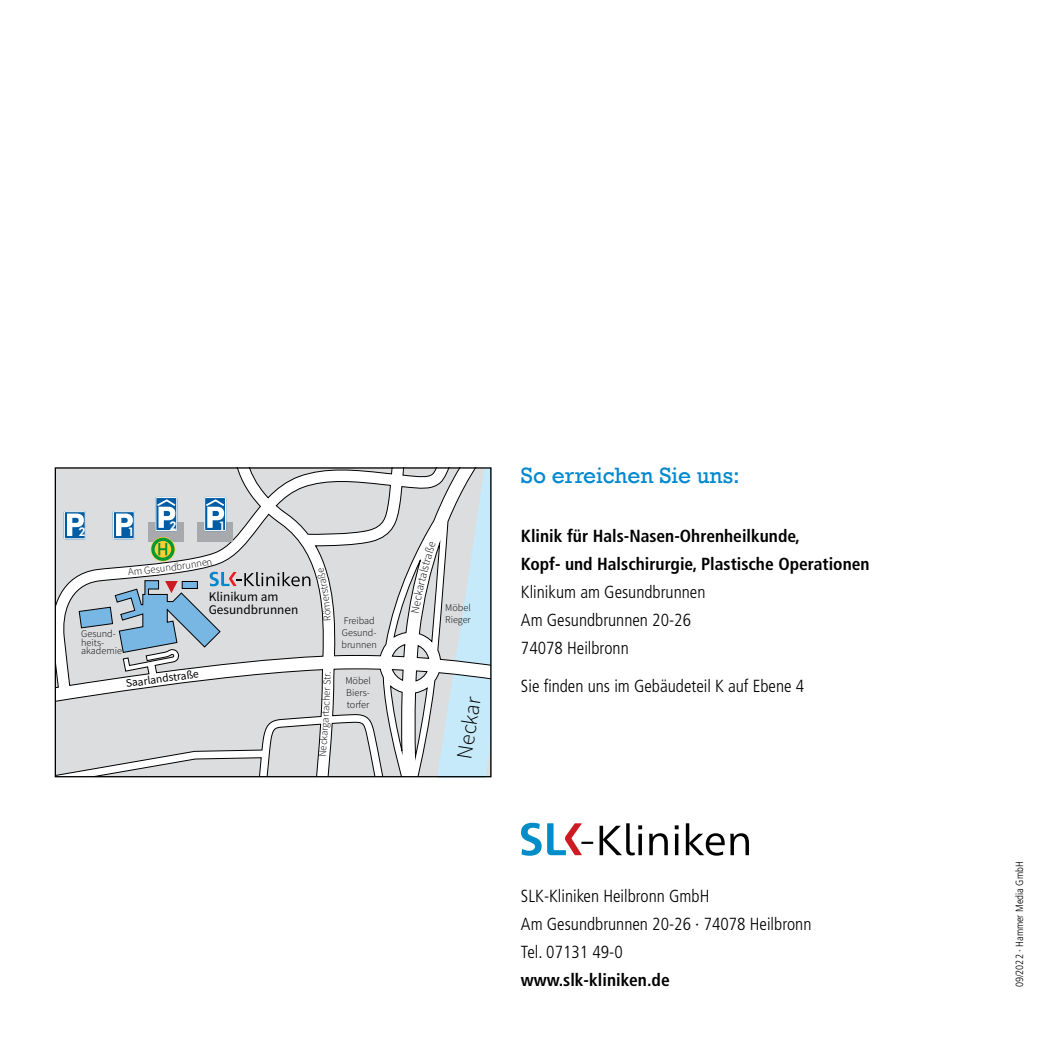
<style>
.page{position:relative;width:1042px;height:1042px;background:#fff}
.page>*{position:absolute;margin:0;border:0;box-sizing:border-box;transform-origin:0 0}
.t1{font:22.75px "Rockwell";color:#0089cf}
.t2{font:300 22.05px "Source Sans Pro";color:#000}
.t3{font:300 condensed 17.5px/28px "Frutiger LT";color:#000}
.t4{font:700 condensed 17.5px/28px "Frutiger LT";color:#000}
.t5{font:13.3px/13.3px "Source Sans Pro";color:#000}
.t6{font:800 11.9px "Futura BT";color:#fff}
.t7{font:11.55px "Source Sans Pro";color:#000}
.t8{font:300 condensed 10.5px "Frutiger LT";color:#000}
.t9{font:300 10.5px "Source Sans Pro";color:#000}
.t10{font:300 10.15px/12.2px "Source Sans Pro";color:#000}
</style>
<div class="page">
<svg style="left:599px;top:823px;width:150px;height:32px"></svg>
<svg style="left:521px;top:823px;width:72px;height:33px"></svg>
<svg style="left:57px;top:469px;width:354px;height:306px"></svg>
<div style="left:149px;top:522px;width:35px;height:19px;background:#a7a9ac"></div>
<div style="left:198px;top:522px;width:35px;height:19px;background:#a7a9ac"></div>
<div style="left:113px;top:511px;width:22px;height:28px;background:#005ca3;border-radius:2px"></div>
<div style="left:113px;top:511px;width:21px;height:28px;border:1px solid #fff"></div>
<svg style="left:116px;top:513px;width:17px;height:23px"></svg>
<div style="left:64px;top:511px;width:22px;height:28px;background:#005ca3;border-radius:2px"></div>
<div style="left:64px;top:511px;width:21px;height:28px;border:1px solid #fff"></div>
<svg style="left:67px;top:513px;width:17px;height:23px"></svg>
<div style="left:155px;top:497px;width:22px;height:34px;background:#005ca3;border-radius:2px"></div>
<div style="left:156px;top:497px;width:21px;height:34px;border:1px solid #fff"></div>
<svg style="left:156px;top:498px;width:21px;height:30px"></svg>
<div style="left:204px;top:497px;width:22px;height:34px;background:#005ca3;border-radius:2px"></div>
<div style="left:204px;top:497px;width:22px;height:34px;border:1px solid #fff"></div>
<svg style="left:205px;top:498px;width:20px;height:30px"></svg>
<svg style="left:151px;top:537px;width:24px;height:24px"></svg>
<svg style="left:151px;top:538px;width:23px;height:23px"></svg>
<svg style="left:155px;top:541px;width:16px;height:16px"></svg>
<svg style="left:79px;top:543px;width:231px;height:110px;background:#c1ccd2"></svg>
<svg style="left:411px;top:468px;width:80px;height:309px"></svg>
<svg style="left:317px;top:568px;width:14px;height:52px"></svg>
<svg style="left:319px;top:751px;width:7px;height:5px"></svg>
<svg style="left:323px;top:673px;width:8px;height:17px"></svg>
<p class="t6" style="left:78px;top:524px;width:9px">2</p>
<p class="t6" style="left:127px;top:524px;width:9px">1</p>
<p class="t6" style="left:169px;top:518px;width:9px">2</p>
<p class="t6" style="left:218px;top:518px;width:9px">1</p>
<p class="t9" style="left:127px;top:565px;width:39px;rotate:-6deg">Am Gesu</p>
<p class="t5" style="left:209px;top:590px;width:91px">Klinikum am<br>Gesundbrunnen</p>
<p class="t10" style="left:81px;top:629px;width:42px;line-height:8.6px">Gesund&shy;heits&shy;akademie</p>
<p class="t7" style="left:125px;top:676px;width:75px;rotate:-8deg">Saarlandstraße</p>
<p class="t9" style="left:321px;top:674px;width:4px;rotate:-90deg">.</p>
<p class="t9" style="left:319px;top:710px;width:22px;rotate:-87deg">ache</p>
<p class="t9" style="left:316px;top:750px;width:41px;rotate:-86deg">eckargart</p>
<p class="t10" style="left:445px;top:601px;width:27px">Möbel</p>
<p class="t10" style="left:344px;top:614px;width:32px">Freibad</p>
<p class="t10" style="left:445px;top:613px;width:27px">Rieger</p>
<p class="t10" style="left:341px;top:627px;width:37px">Gesund&shy;brunnen</p>
<p class="t10" style="left:345px;top:674px;width:27px;text-align:justify">Möbel Biers&shy;torfer</p>
<p class="t2" style="left:450px;top:756px;width:64px;rotate:-81deg">Neckar</p>
<h1 class="t1" style="left:521px;top:462px;width:220px">So erreichen Sie uns:</h1>
<p class="t4" style="left:521px;top:522px;width:350px">Klinik für Hals-Nasen-Ohrenheilkunde,<br>Kopf- und Halschirurgie, Plastische Operationen</p>
<p class="t3" style="left:521px;top:578px;width:186px">Klinikum am Gesundbrunnen<br>Am Gesundbrunnen 20-26<br>74078 Heilbronn</p>
<p class="t3" style="left:521px;top:672px;width:285px">Sie finden uns im Gebäudeteil K auf Ebene 4</p>
<p class="t3" style="left:521px;top:882px;width:292px">SLK-Kliniken Heilbronn GmbH<br>Am Gesundbrunnen 20-26 · 74078 Heilbronn<br>Tel. 07131 49-0</p>
<p class="t4" style="left:521px;top:966px;width:150px">www.slk-kliniken.de</p>
<p class="t8" style="left:1013px;top:987px;width:127px;rotate:-90deg">09/2022 · Hammer Media GmbH</p>
</div>
